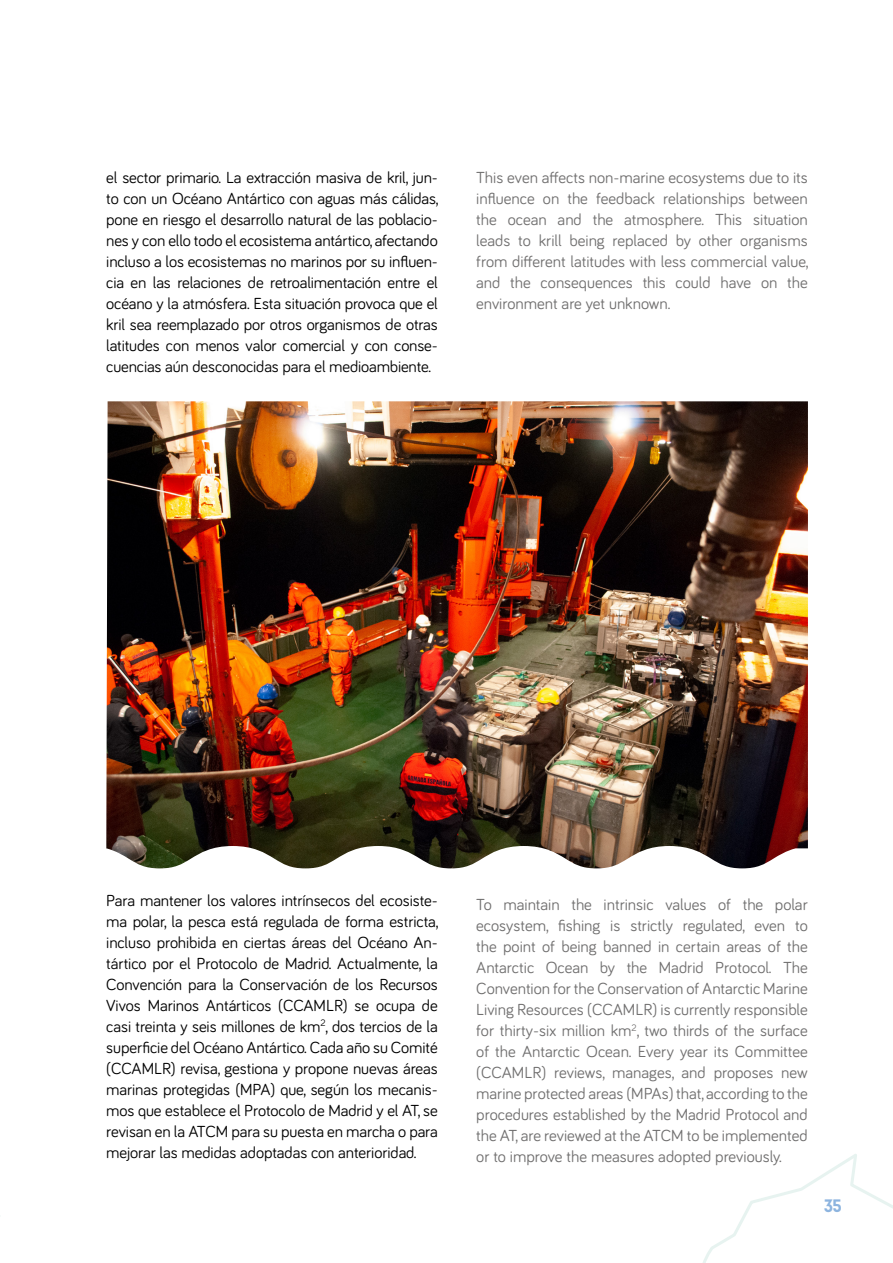
<style>
.page{position:relative;width:893px;height:1263px;background:#fff}
.page>*{position:absolute;margin:0;border:0;box-sizing:border-box;transform-origin:0 0}
.t1{font:700 18px "Baron Neue";color:#8db4df}
.t2{font:16.5px/21px "Bariol";letter-spacing:-.01em;color:#000;text-align:justify}
.t3{font:16.5px/21px "Bariol";color:#706f6f;text-align:justify}
</style>
<div class="page">
<svg style="left:703px;top:1154px;width:190px;height:109px"></svg>
<img style="left:106px;top:401px;width:702px;height:467px">
<p class="t2" style="left:106px;top:166px;width:334px">el sector primario. La extracción masiva de kril, jun&shy;to con un Océano Antártico con aguas más cálidas, pone en riesgo el desarrollo natural de las poblacio&shy;nes y con ello todo el ecosistema antártico, afectando incluso a los ecosistemas no marinos por su influen&shy;cia en las relaciones de retroalimentación entre el océano y la atmósfera. Esta situación provoca que el kril sea reemplazado por otros organismos de otras latitudes con menos valor comercial y con conse&shy;cuencias aún desconocidas para el medioambiente.</p>
<p class="t3" style="left:476px;top:166px;width:334px">This even affects non-marine ecosystems due to its influence on the feedback relationships between the ocean and the atmosphere. This situation leads to krill being replaced by other organisms from different latitudes with less commercial value, and the consequences this could have on the environment are yet unknown.</p>
<p class="t2" style="left:106px;top:889px;width:334px">Para mantener los valores intrínsecos del ecosiste&shy;ma polar, la pesca está regulada de forma estricta, incluso prohibida en ciertas áreas del Océano An&shy;tártico por el Protocolo de Madrid. Actualmente, la Convención para la Conservación de los Recursos Vivos Marinos Antárticos (CCAMLR) se ocupa de casi treinta y seis millones de km<sup>2</sup>, dos tercios de la superficie del Océano Antártico. Cada año su Comité (CCAMLR) revisa, gestiona y propone nuevas áreas marinas protegidas (MPA) que, según los mecanis&shy;mos que establece el Protocolo de Madrid y el AT, se revisan en la ATCM para su puesta en marcha o para mejorar las medidas adoptadas con anterioridad.</p>
<p class="t3" style="left:476px;top:893px;width:333px">To maintain the intrinsic values of the polar ecosystem, fishing is strictly regulated, even to the point of being banned in certain areas of the Antarctic Ocean by the Madrid Protocol. The Convention for the Conservation of Antarctic Marine Living Resources (CCAMLR) is currently responsible for thirty-six million km<sup>2</sup>, two thirds of the surface of the Antarctic Ocean. Every year its Committee (CCAMLR) reviews, manages, and proposes new marine protected areas (MPAs) that, according to the procedures established by the Madrid Protocol and the AT, are reviewed at the ATCM to be implemented or to improve the measures adopted previously.</p>
<p class="t1" style="left:824px;top:1194px;width:19px">35</p>
</div>
